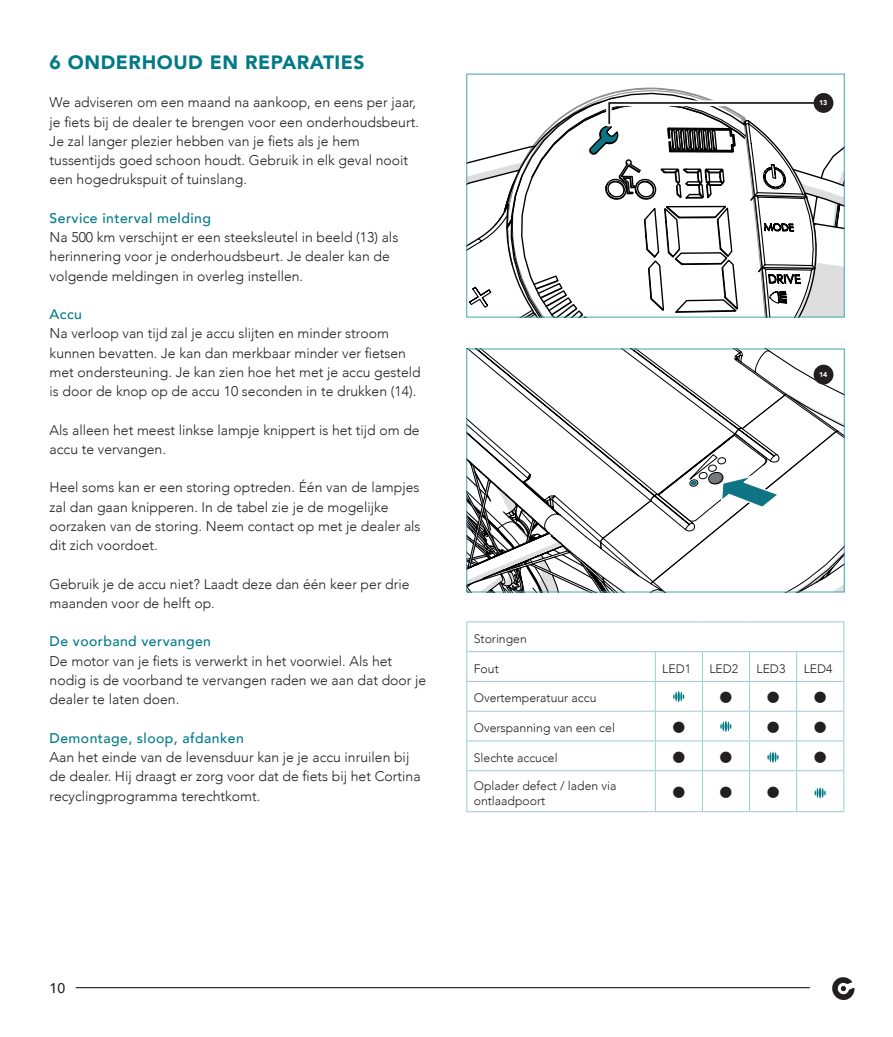
<style>
.page{position:relative;width:893px;height:1037px;background:#fff}
.page>*{position:absolute;margin:0;border:0;box-sizing:border-box;transform-origin:0 0}
.t1{font:900 19.25px "Avenir";letter-spacing:.03em;color:#007a88}
.t2{font:300 14px/19.2px "Avenir";color:#231f20}
.t3{font:500 14px "Avenir";letter-spacing:.03em;color:#007a88}
.t4{font:500 14px "Avenir";color:#231f20}
.t5{font:300 12.25px/14.7px "Avenir";color:#231f20}
.t6{font:12.25px "Zapf Dingbats IT Cby BT";color:#231f20}
.t7{font:900 7px "Avenir";color:#fff}
</style>
<div class="page">
<hr style="left:76px;top:987px;width:734px;height:1px;background:#000">
<svg style="left:832px;top:977px;width:22px;height:23px"></svg>
<svg style="left:468px;top:350px;width:375px;height:240px"></svg>
<div style="left:466px;top:348px;width:379px;height:244px;border:1px solid #43a3af"></div>
<div style="left:814px;top:365px;width:19px;height:19px;background:#231f20;border-radius:50%"></div>
<hr style="left:466px;top:681px;width:189px;height:1px;background:#9ccad2">
<hr style="left:655px;top:681px;width:47px;height:1px;background:#9ccad2">
<hr style="left:702px;top:681px;width:47px;height:1px;background:#9ccad2">
<hr style="left:749px;top:681px;width:48px;height:1px;background:#9ccad2">
<hr style="left:797px;top:681px;width:47px;height:1px;background:#9ccad2">
<hr style="left:466px;top:711px;width:189px;height:1px;background:#9ccad2">
<hr style="left:655px;top:711px;width:47px;height:1px;background:#9ccad2">
<hr style="left:702px;top:711px;width:47px;height:1px;background:#9ccad2">
<hr style="left:749px;top:711px;width:48px;height:1px;background:#9ccad2">
<hr style="left:797px;top:711px;width:47px;height:1px;background:#9ccad2">
<hr style="left:466px;top:740px;width:189px;height:1px;background:#9ccad2">
<hr style="left:655px;top:740px;width:47px;height:1px;background:#9ccad2">
<svg style="left:655px;top:652px;width:1px;height:118px"></svg>
<hr style="left:702px;top:740px;width:47px;height:1px;background:#9ccad2">
<hr style="left:749px;top:740px;width:48px;height:1px;background:#9ccad2">
<hr style="left:797px;top:740px;width:47px;height:1px;background:#9ccad2">
<hr style="left:466px;top:770px;width:189px;height:1px;background:#9ccad2">
<hr style="left:655px;top:770px;width:47px;height:1px;background:#9ccad2">
<hr style="left:655px;top:771px;width:1px;height:40px;background:#9ccad2">
<hr style="left:702px;top:770px;width:47px;height:1px;background:#9ccad2">
<hr style="left:749px;top:770px;width:48px;height:1px;background:#9ccad2">
<hr style="left:797px;top:770px;width:47px;height:1px;background:#9ccad2">
<hr style="left:466px;top:811px;width:189px;height:1px;background:#9ccad2">
<hr style="left:655px;top:811px;width:47px;height:1px;background:#9ccad2">
<hr style="left:702px;top:811px;width:47px;height:1px;background:#9ccad2">
<hr style="left:749px;top:811px;width:48px;height:1px;background:#9ccad2">
<hr style="left:797px;top:811px;width:47px;height:1px;background:#9ccad2">
<svg style="left:702px;top:652px;width:1px;height:118px"></svg>
<svg style="left:749px;top:652px;width:1px;height:118px"></svg>
<svg style="left:796px;top:652px;width:1px;height:118px"></svg>
<hr style="left:466px;top:771px;width:1px;height:40px;background:#9ccad2">
<hr style="left:702px;top:771px;width:1px;height:40px;background:#9ccad2">
<hr style="left:749px;top:771px;width:1px;height:40px;background:#9ccad2">
<hr style="left:796px;top:771px;width:1px;height:40px;background:#9ccad2">
<hr style="left:843px;top:771px;width:1px;height:40px;background:#9ccad2">
<hr style="left:466px;top:621px;width:189px;height:1px;background:#9ccad2">
<svg style="left:466px;top:622px;width:1px;height:148px"></svg>
<hr style="left:655px;top:621px;width:47px;height:1px;background:#9ccad2">
<hr style="left:702px;top:621px;width:47px;height:1px;background:#9ccad2">
<hr style="left:749px;top:621px;width:48px;height:1px;background:#9ccad2">
<hr style="left:797px;top:621px;width:47px;height:1px;background:#9ccad2">
<svg style="left:843px;top:622px;width:1px;height:148px"></svg>
<hr style="left:466px;top:651px;width:189px;height:1px;background:#9ccad2">
<hr style="left:655px;top:651px;width:47px;height:1px;background:#9ccad2">
<hr style="left:702px;top:651px;width:47px;height:1px;background:#9ccad2">
<hr style="left:749px;top:651px;width:48px;height:1px;background:#9ccad2">
<hr style="left:797px;top:651px;width:47px;height:1px;background:#9ccad2">
<svg style="left:673px;top:691px;width:11px;height:11px"></svg>
<svg style="left:720px;top:721px;width:11px;height:11px"></svg>
<svg style="left:767px;top:752px;width:11px;height:11px"></svg>
<svg style="left:814px;top:787px;width:12px;height:11px"></svg>
<svg style="left:467px;top:85px;width:377px;height:232px"></svg>
<div style="left:814px;top:93px;width:19px;height:20px;background:#231f20;border-radius:50%"></div>
<h1 class="t1" style="left:50px;top:46px;width:317px">6 ONDERHOUD EN REPARATIES</h1>
<p class="t2" style="left:50px;top:93px;width:371px">We adviseren om een maand na aankoop, en eens per jaar, je fiets bij de dealer te brengen voor een onderhoudsbeurt.<br>Je zal langer plezier hebben van je fiets als je hem tussentijds goed schoon houdt. Gebruik in elk geval nooit een hogedrukspuit of tuinslang.</p>
<p class="t3" style="left:50px;top:206px;width:163px">Service interval melding</p>
<p class="t2" style="left:50px;top:228px;width:350px">Na 500 km verschijnt er een steeksleutel in beeld (13) als herinnering voor je onderhoudsbeurt. Je dealer kan de volgende meldingen in overleg instellen.</p>
<p class="t3" style="left:50px;top:302px;width:34px">Accu</p>
<p class="t2" style="left:50px;top:324px;width:373px">Na verloop van tijd zal je accu slijten en minder stroom kunnen bevatten. Je kan dan merkbaar minder ver fietsen met ondersteuning. Je kan zien hoe het met je accu gesteld is door de knop op de accu 10 seconden in te drukken (14).</p>
<p class="t2" style="left:50px;top:420px;width:372px">Als alleen het meest linkse lampje knippert is het tijd om de accu te vervangen.</p>
<p class="t2" style="left:50px;top:478px;width:372px">Heel soms kan er een storing optreden. Één van de lampjes zal dan gaan knipperen. In de tabel zie je de mogelijke oorzaken van de storing. Neem contact op met je dealer als dit zich voordoet.</p>
<p class="t2" style="left:50px;top:574px;width:362px">Gebruik je de accu niet? Laadt deze dan één keer per drie maanden voor de helft op.</p>
<p class="t3" style="left:50px;top:629px;width:163px">De voorband vervangen</p>
<p class="t2" style="left:50px;top:651px;width:378px">De motor van je fiets is verwerkt in het voorwiel. Als het nodig is de voorband te vervangen raden we aan dat door je dealer te laten doen.</p>
<p class="t3" style="left:50px;top:726px;width:196px">Demontage, sloop, afdanken</p>
<p class="t2" style="left:50px;top:747px;width:372px">Aan het einde van de levensduur kan je je accu inruilen bij de dealer. Hij draagt er zorg voor dat de fiets bij het Cortina recyclingprogramma terechtkomt.</p>
<p class="t7" style="left:819px;top:97px;width:10px">13</p>
<p class="t7" style="left:819px;top:368px;width:10px">14</p>
<p class="t5" style="left:474px;top:631px;width:55px">Storingen</p>
<p class="t5" style="left:474px;top:661px;width:26px">Fout</p>
<p class="t5" style="left:662px;top:661px;width:30px">LED1</p>
<p class="t5" style="left:709px;top:661px;width:30px">LED2</p>
<p class="t5" style="left:756px;top:661px;width:30px">LED3</p>
<p class="t5" style="left:804px;top:661px;width:30px">LED4</p>
<p class="t5" style="left:474px;top:691px;width:124px">Overtemperatuur accu</p>
<p class="t6" style="left:720px;top:691px;width:14px">●</p>
<p class="t6" style="left:767px;top:691px;width:14px">●</p>
<p class="t6" style="left:814px;top:691px;width:14px">●</p>
<p class="t5" style="left:474px;top:721px;width:143px">Overspanning van een cel</p>
<p class="t6" style="left:673px;top:721px;width:14px">●</p>
<p class="t6" style="left:767px;top:721px;width:14px">●</p>
<p class="t6" style="left:814px;top:721px;width:14px">●</p>
<p class="t5" style="left:474px;top:750px;width:85px">Slechte accucel</p>
<p class="t6" style="left:673px;top:750px;width:14px">●</p>
<p class="t6" style="left:720px;top:750px;width:14px">●</p>
<p class="t6" style="left:814px;top:750px;width:14px">●</p>
<p class="t5" style="left:474px;top:778px;width:144px">Oplader defect / laden via ontlaadpoort</p>
<p class="t6" style="left:673px;top:786px;width:14px">●</p>
<p class="t6" style="left:720px;top:786px;width:14px">●</p>
<p class="t6" style="left:767px;top:786px;width:14px">●</p>
<p class="t4" style="left:50px;top:976px;width:17px">10</p>
</div>
